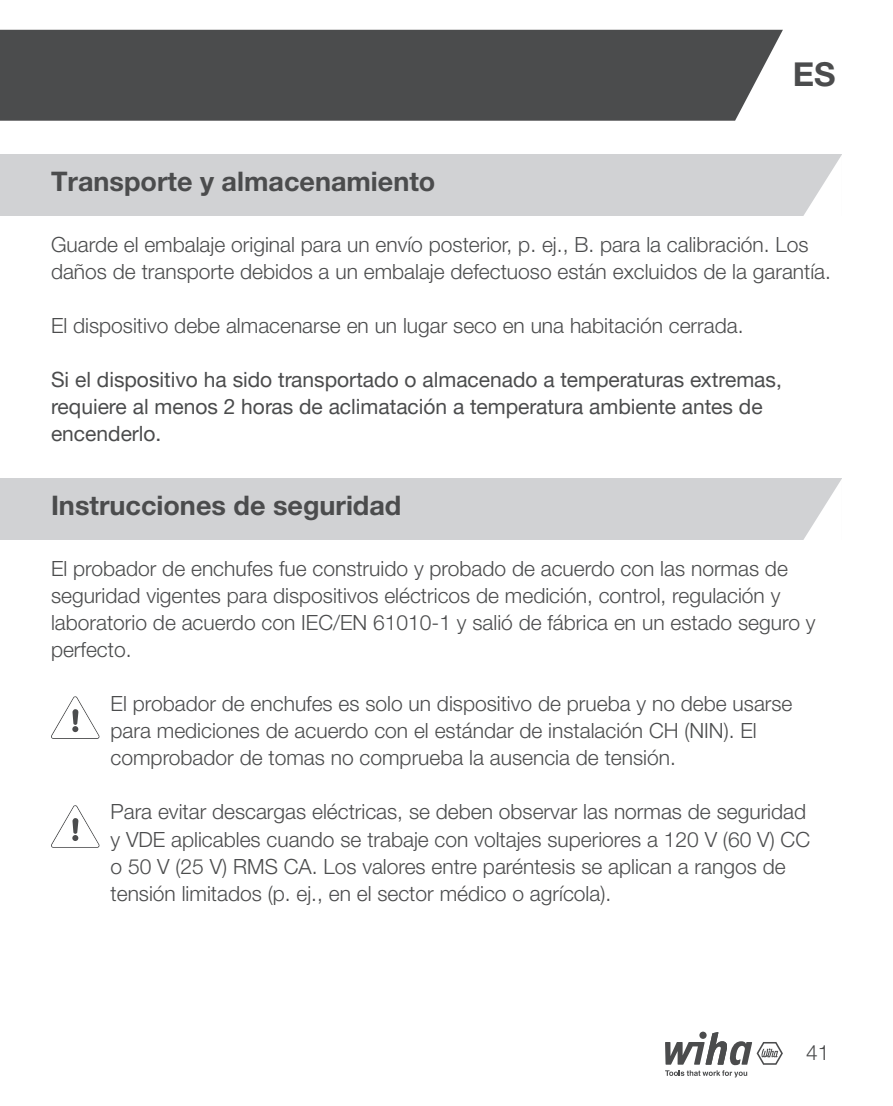
<style>
.page{position:relative;width:893px;height:1106px;background:#fff}
.page>*{position:absolute;margin:0;border:0;box-sizing:border-box;transform-origin:0 0}
.t1{font:700 33px "Helvetica Neue LT Pro";color:#4b4c4d}
.t2{font:700 27px "Helvetica Neue LT Pro";color:#4b4c4d}
.t3{font:300 21px/27px "Helvetica Neue LT Pro";color:#4b4c4d}
.t4{font:21px/27px "Helvetica Neue LTW1 G";color:#4b4c4d}
</style>
<div class="page">
<div style="left:0;top:30px;width:783px;height:91px;background:#4b4c4d"></div>
<svg style="left:665px;top:1032px;width:118px;height:45px"></svg>
<div style="left:0;top:154px;width:842px;height:62px;background:#d1d2d4"></div>
<div style="left:0;top:478px;width:842px;height:61px;background:#d1d2d4"></div>
<svg style="left:803px;top:155px;width:39px;height:61px"></svg>
<svg style="left:803px;top:479px;width:39px;height:61px"></svg>
<svg style="left:51px;top:696px;width:48px;height:43px"></svg>
<svg style="left:51px;top:805px;width:48px;height:42px"></svg>
<p class="t2" style="left:51px;top:164px;width:386px">Transporte y almacenamiento</p>
<h1 class="t1" style="left:793px;top:53px;width:44px">ES</h1>
<p class="t3" style="left:51px;top:230px;width:781px">Guarde el embalaje original para un envío posterior, p. ej., B. para la calibración. Los daños de transporte debidos a un embalaje defectuoso están excluidos de la garantía.</p>
<p class="t3" style="left:51px;top:312px;width:694px">El dispositivo debe almacenarse en un lugar seco en una habitación cerrada.</p>
<p class="t4" style="left:51px;top:366px;width:732px">Si el dispositivo ha sido transportado o almacenado a temperaturas extremas, requiere al menos 2 horas de aclimatación a temperatura ambiente antes de encenderlo.</p>
<p class="t2" style="left:51px;top:488px;width:352px">Instrucciones de seguridad</p>
<p class="t3" style="left:51px;top:554px;width:766px">El probador de enchufes fue construido y probado de acuerdo con las normas de seguridad vigentes para dispositivos eléctricos de medición, control, regulación y laboratorio de acuerdo con IEC/EN 61010-1 y salió de fábrica en un estado seguro y perfecto.</p>
<p class="t3" style="left:111px;top:689px;width:683px">El probador de enchufes es solo un dispositivo de prueba y no debe usarse para mediciones de acuerdo con el estándar de instalación CH (NIN). El comprobador de tomas no comprueba la ausencia de tensión.</p>
<p class="t3" style="left:111px;top:798px;width:701px">Para evitar descargas eléctricas, se deben observar las normas de seguridad y VDE aplicables cuando se trabaje con voltajes superiores a 120 V (60 V) CC o 50 V (25 V) RMS CA. Los valores entre paréntesis se aplican a rangos de tensión limitados (p. ej., en el sector médico o agrícola).</p>
<p class="t3" style="left:806px;top:1038px;width:25px">41</p>
</div>
